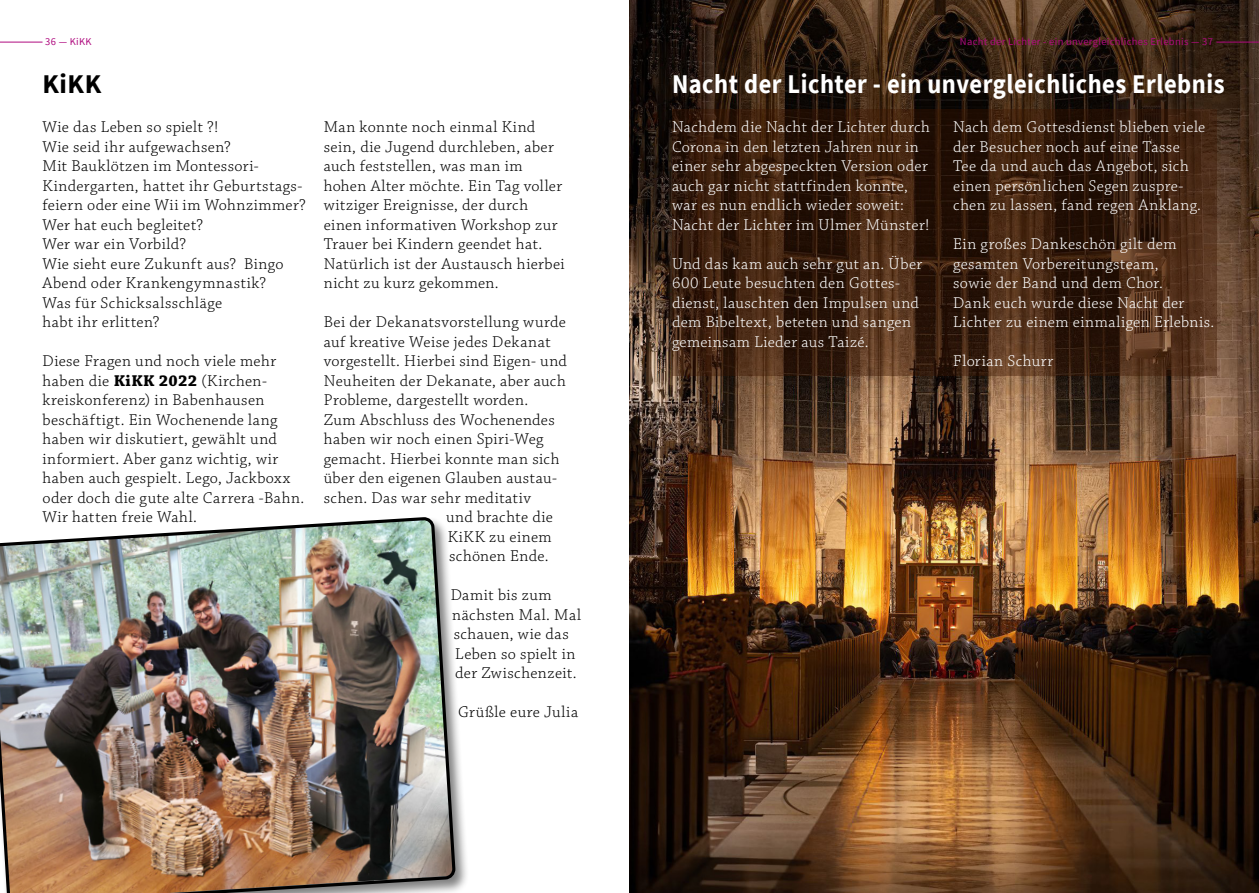
<style>
.page{position:relative;width:1259px;height:893px;background:#fff}
.page>*{position:absolute;margin:0;border:0;box-sizing:border-box;transform-origin:0 0}
.Headline{font:700 27px "Source Sans Pro";letter-spacing:.02em;color:#fff;scale:.91 1}
.Headline-2{font:700 27px "Source Sans Pro";color:#000}
.MainTextBasic{font:300 16.5px/19.5px "Chaparral Pro";letter-spacing:.025em;color:#000}
.MainTextBasic-2{font:300 16.5px/19.5px "Chaparral Pro";letter-spacing:.025em;color:#fff}
.t1{font:10.5px "Source Sans Pro";letter-spacing:.03em;color:#af0a7f}
.s1{font-weight:700}
</style>
<div class="page">
<div style="left:0;top:516px;width:469px;height:377px;background:#000;opacity:.5"></div>
<img style="left:0;top:518px;width:454px;height:375px">
<img style="left:629px;top:0;width:630px;height:893px">
<svg style="left:672px;top:110px;width:544px;height:266px;background:#3b2010"></svg>
<hr style="left:0;top:42px;width:43px;height:1px;background:#af0a7f">
<hr style="left:1216px;top:42px;width:43px;height:1px;background:#af0a7f">
<p class="t1" style="left:45px;top:35px;width:48px">36 — KiKK</p>
<p class="t1" style="left:960px;top:35px;width:254px">Nacht der Lichter - ein unvergleichliches Erlebnis — 37</p>
<p class="Headline-2" style="left:43px;top:66px;width:60px">KiKK</p>
<p class="MainTextBasic" style="left:43px;top:118px;width:177px">Wie das Leben so spielt ?!</p>
<p class="MainTextBasic" style="left:43px;top:137px;width:190px">Wie seid ihr aufgewachsen?</p>
<p class="MainTextBasic" style="left:43px;top:157px;width:265px">Mit Bauklötzen im Montessori-<br>Kindergarten, hattet ihr Geburtstags&shy;feiern oder eine Wii im Wohnzimmer?</p>
<p class="MainTextBasic" style="left:43px;top:215px;width:162px">Wer hat euch begleitet?<br>Wer war ein Vorbild?</p>
<p class="MainTextBasic" style="left:43px;top:254px;width:242px">Wie sieht eure Zukunft aus? Bingo<br>Abend oder Krankengymnastik?</p>
<p class="MainTextBasic" style="left:43px;top:293px;width:181px">Was für Schicksalsschläge habt ihr erlitten?</p>
<p class="MainTextBasic" style="left:43px;top:352px;width:263px">Diese Fragen und noch viele mehr haben die <span class="s1">KiKK 2022</span> (Kirchen&shy;kreiskonferenz) in Babenhausen beschäftigt. Ein Wochenende lang haben wir diskutiert, gewählt und informiert. Aber ganz wichtig, wir haben auch gespielt. Lego, Jackboxx oder doch die gute alte Carrera -Bahn.<br>Wir hatten freie Wahl.</p>
<p class="MainTextBasic" style="left:324px;top:118px;width:240px">Man konnte noch einmal Kind sein, die Jugend durchleben, aber auch feststellen, was man im hohen Alter möchte. Ein Tag voller witziger Ereignisse, der durch einen informativen Workshop zur<br>Trauer bei Kindern geendet hat.</p>
<p class="MainTextBasic" style="left:324px;top:254px;width:242px">Natürlich ist der Austausch hierbei nicht zu kurz gekommen.</p>
<p class="MainTextBasic" style="left:324px;top:313px;width:245px">Bei der Dekanatsvorstellung wurde auf kreative Weise jedes Dekanat vorgestellt. Hierbei sind Eigen- und Neuheiten der Dekanate, aber auch Probleme, dargestellt worden.</p>
<p class="MainTextBasic" style="left:324px;top:410px;width:232px">Zum Abschluss des Wochenendes</p>
<p class="MainTextBasic" style="left:324px;top:430px;width:221px">haben wir noch einen Spiri-Weg</p>
<p class="MainTextBasic" style="left:324px;top:449px;width:237px">gemacht. Hierbei konnte man sich</p>
<p class="MainTextBasic" style="left:324px;top:469px;width:235px">über den eigenen Glauben austau-</p>
<p class="MainTextBasic" style="left:324px;top:488px;width:209px">schen. Das war sehr meditativ</p>
<p class="MainTextBasic" style="left:446px;top:508px;width:108px">und brachte die</p>
<p class="MainTextBasic" style="left:448px;top:527px;width:106px">KiKK zu einem</p>
<p class="MainTextBasic" style="left:449px;top:547px;width:101px">schönen Ende.</p>
<p class="MainTextBasic" style="left:451px;top:586px;width:132px">Damit bis zum nächsten Mal. Mal schauen, wie das<br>Leben so spielt in der Zwischenzeit.</p>
<p class="MainTextBasic" style="left:458px;top:703px;width:122px">Grüßle eure Julia</p>
<p class="Headline" style="left:672px;top:66px;width:608px">Nacht der Lichter - ein unvergleichliches Erlebnis</p>
<p class="MainTextBasic-2" style="left:672px;top:118px;width:259px">Nachdem die Nacht der Lichter durch Corona in den letzten Jahren nur in einer sehr abgespeckten Version oder auch gar nicht stattfinden konnte, war es nun endlich wieder soweit:</p>
<p class="MainTextBasic-2" style="left:672px;top:215px;width:259px">Nacht der Lichter im Ulmer Münster!</p>
<p class="MainTextBasic-2" style="left:672px;top:254px;width:252px">Und das kam auch sehr gut an. Über<br>600 Leute besuchten den Gottes&shy;dienst, lauschten den Impulsen und dem Bibeltext, beteten und sangen gemeinsam Lieder aus Taizé.</p>
<p class="MainTextBasic-2" style="left:953px;top:118px;width:254px">Nach dem Gottesdienst blieben viele der Besucher noch auf eine Tasse Tee da und auch das Angebot, sich einen persönlichen Segen zuspre&shy;chen zu lassen, fand regen Anklang.</p>
<p class="MainTextBasic-2" style="left:953px;top:235px;width:225px">Ein großes Dankeschön gilt dem gesamten Vorbereitungsteam, sowie der Band und dem Chor.</p>
<p class="MainTextBasic-2" style="left:953px;top:293px;width:262px">Dank euch wurde diese Nacht der<br>Lichter zu einem einmaligen Erlebnis.</p>
<p class="MainTextBasic-2" style="left:953px;top:352px;width:102px">Florian Schurr</p>
</div>
